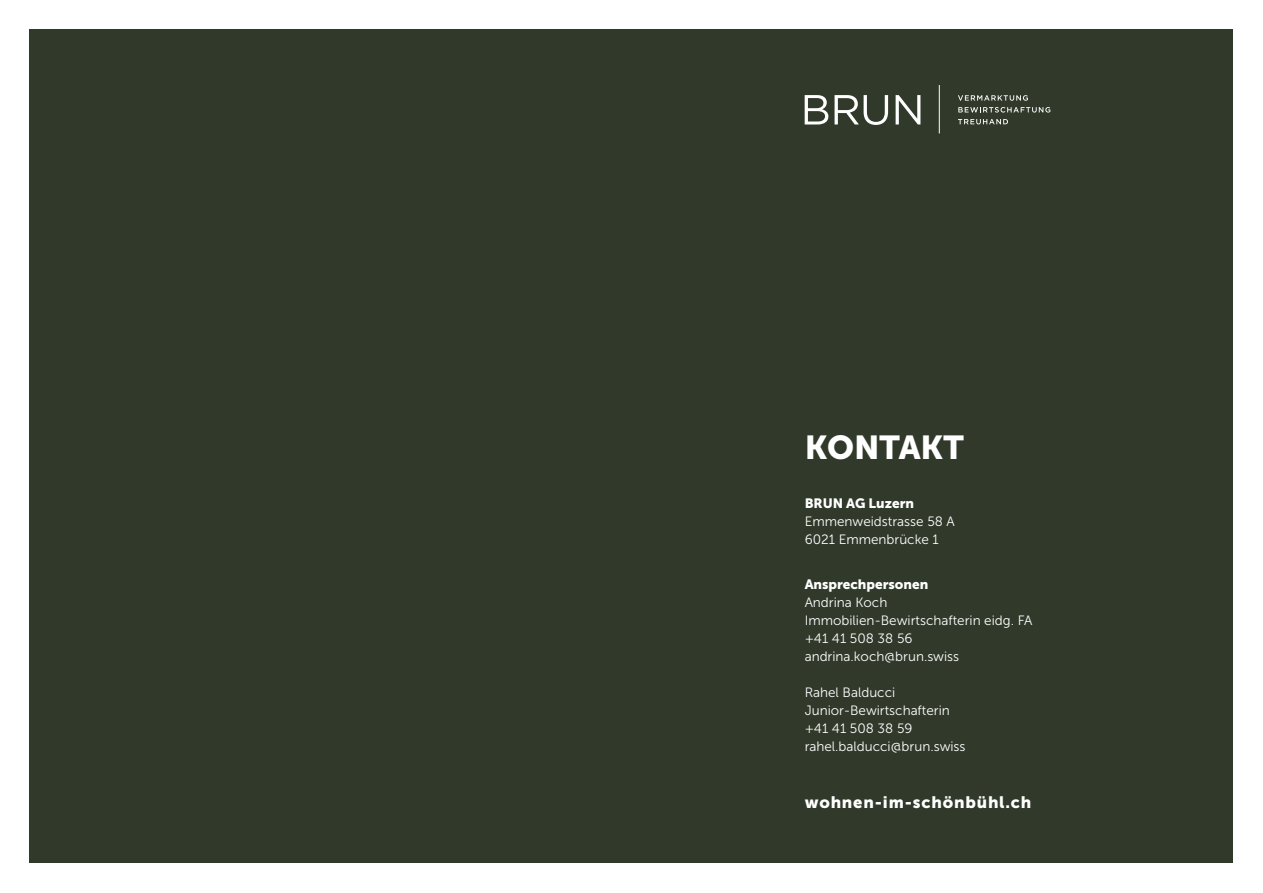
<style>
.page{position:relative;width:1263px;height:893px;background:#fff}
.page>*{position:absolute;margin:0;border:0;box-sizing:border-box;transform-origin:0 0}
.t1{font:33px "Museo Sans 900";color:#fff}
.Firmenname_Kopfzeile{font:16.5px "Museo Sans 900";letter-spacing:.05em;color:#fff}
.t2{font:13.5px "Museo Sans 300";color:#fff}
.t3{font:13.5px "Museo Sans 900";color:#fff}
</style>
<div class="page">
<div style="left:30px;top:30px;width:1203px;height:833px;background:#30392a"></div>
<hr style="left:939px;top:85px;width:1px;height:48px;background:#fff">
<svg style="left:805px;top:95px;width:23px;height:29px"></svg>
<svg style="left:834px;top:95px;width:54px;height:30px"></svg>
<svg style="left:896px;top:95px;width:24px;height:29px"></svg>
<svg style="left:958px;top:95px;width:70px;height:6px"></svg>
<svg style="left:958px;top:107px;width:92px;height:6px"></svg>
<svg style="left:958px;top:119px;width:50px;height:5px"></svg>
<p class="t1" style="left:805px;top:429px;width:161px">KONTAKT</p>
<p class="t3" style="left:805px;top:495px;width:111px">BRUN AG Luzern</p>
<p class="t2" style="left:805px;top:514px;width:152px">Emmenweidstrasse 58 A</p>
<p class="t2" style="left:805px;top:532px;width:136px">6021 Emmenbrücke 1</p>
<p class="t3" style="left:805px;top:576px;width:125px">Ansprechpersonen</p>
<p class="t2" style="left:805px;top:595px;width:84px">Andrina Koch</p>
<p class="t2" style="left:805px;top:613px;width:229px">Immobilien-Bewirtschafterin eidg. FA</p>
<p class="t2" style="left:805px;top:631px;width:109px">+41 41 508 38 56</p>
<p class="t2" style="left:805px;top:649px;width:156px">andrina.koch@brun.swiss</p>
<p class="t2" style="left:805px;top:685px;width:92px">Rahel Balducci</p>
<p class="t2" style="left:805px;top:703px;width:147px">Junior-Bewirtschafterin</p>
<p class="t2" style="left:805px;top:721px;width:109px">+41 41 508 38 59</p>
<p class="t2" style="left:805px;top:739px;width:162px">rahel.balducci@brun.swiss</p>
<p class="Firmenname_Kopfzeile" style="left:805px;top:793px;width:228px">wohnen-im-schönbühl.ch</p>
</div>
